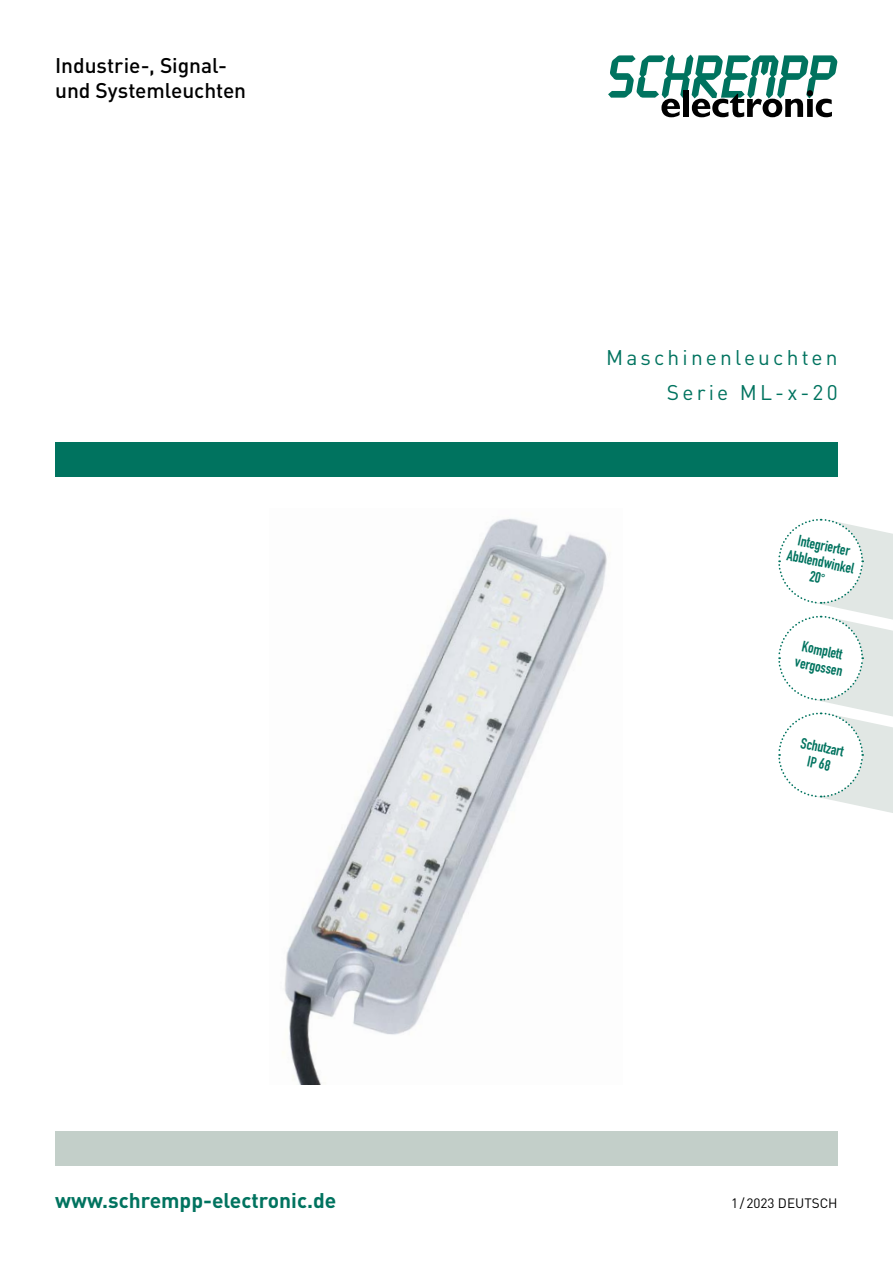
<style>
.page{position:relative;width:893px;height:1263px;background:#fff}
.page>*{position:absolute;margin:0;border:0;box-sizing:border-box;transform-origin:0 0}
.t1{font:500 21px/25.2px "DIN";letter-spacing:-.005em;color:#000}
.t2{font:21px/34.2px "DIN";letter-spacing:.15em;color:#00735f;text-align:right}
.t3{font:700 21px "DIN";color:#00735f}
.t4{font:700 15px/16.5px "DIN Condensed";color:#00735f;text-align:center}
.t5{font:13.5px "DIN";color:#000}
</style>
<div class="page">
<svg style="left:608px;top:55px;width:229px;height:62px"></svg>
<div style="left:55px;top:442px;width:783px;height:34px;background:#00735f"></div>
<div style="left:55px;top:1131px;width:783px;height:34px;background:#c3cfc9"></div>
<img style="left:283px;top:518px;width:324px;height:566px">
<svg style="left:778px;top:518px;width:115px;height:295px"></svg>
<h1 class="t1" style="left:55px;top:52px;width:192px">Industrie-, Signal&shy;und Systemleuchten</h1>
<h1 class="t2" style="left:606px;top:340px;width:233px">Maschinenleuchten<br>Serie ML-x-20</h1>
<p class="t4" style="left:792px;top:530px;width:70px;rotate:12deg">Integrierter<br>Abblendwinkel<br>20°</p>
<p class="t4" style="left:800px;top:637px;width:50px;text-align:left;rotate:12deg">Komplett vergossen</p>
<p class="t4" style="left:803px;top:734px;width:45px;rotate:12deg">Schutzart<br>IP 68</p>
<h1 class="t3" style="left:55px;top:1186px;width:283px">www.schrempp-electronic.de</h1>
<p class="t5" style="left:731px;top:1194px;width:108px">1 / 2023 DEUTSCH</p>
</div>
